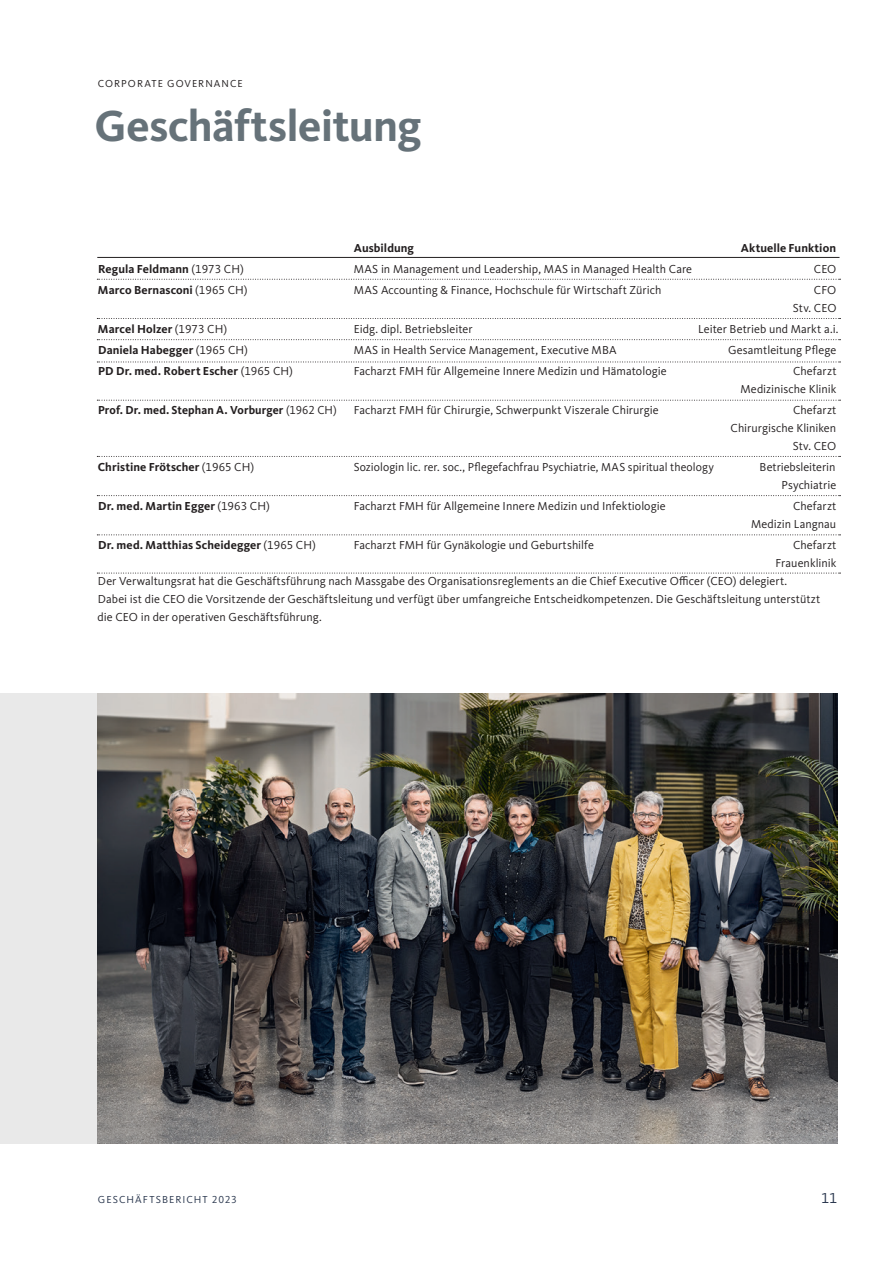
<style>
.page{position:relative;width:893px;height:1263px;background:#fff}
.page>*{position:absolute;margin:0;border:0;box-sizing:border-box;transform-origin:0 0}
.t1{font:700 45px "Kievit OT";letter-spacing:-.015em;color:#667279}
.t2{font:15px "Kievit OT";color:#29364d}
.t3{font:12px/18px "Kievit OT";letter-spacing:.005em;color:#231f20;text-align:right}
.t4{font:700 12px "Kievit OT";letter-spacing:.005em;color:#231f20}
.t5{font:10.5px "Kievit OT";letter-spacing:.1em;color:#29364d}
.t6{font:10.5px "Kievit OT";letter-spacing:.1em;color:#231f20}
.s1{font-weight:400}
</style>
<div class="page">
<div style="left:0;top:694px;width:98px;height:450px;background:#e9e9e9"></div>
<svg style="left:97px;top:279px;width:743px;height:1px"></svg>
<hr style="left:97px;top:257px;width:742px;height:1px;background:#231f20">
<svg style="left:97px;top:318px;width:743px;height:1px"></svg>
<svg style="left:97px;top:339px;width:743px;height:1px"></svg>
<svg style="left:97px;top:362px;width:743px;height:1px"></svg>
<svg style="left:97px;top:400px;width:743px;height:1px"></svg>
<svg style="left:97px;top:456px;width:743px;height:1px"></svg>
<svg style="left:97px;top:495px;width:743px;height:1px"></svg>
<svg style="left:97px;top:534px;width:743px;height:1px"></svg>
<svg style="left:97px;top:573px;width:743px;height:1px"></svg>
<img style="left:98px;top:694px;width:740px;height:450px">
<p class="t6" style="left:98px;top:78px;width:147px">CORPORATE GOVERNANCE</p>
<h1 class="t1" style="left:95px;top:99px;width:329px">Geschäftsleitung</h1>
<p class="t4" style="left:354px;top:240px;width:62px">Ausbildung</p>
<p class="t4" style="left:741px;top:240px;width:97px">Aktuelle Funktion</p>
<p class="t4" style="left:98px;top:261px;width:147px">Regula Feldmann <span class="s1">(1973 CH)</span></p>
<p class="t3" style="left:354px;top:260px;width:340px">MAS in Management und Leadership, MAS in Managed Health Care</p>
<p class="t3" style="left:814px;top:260px;width:24px">CEO</p>
<p class="t4" style="left:98px;top:282px;width:151px">Marco Bernasconi <span class="s1">(1965 CH)</span></p>
<p class="t3" style="left:354px;top:281px;width:309px">MAS Accounting &amp; Finance, Hochschule für Wirtschaft Zürich</p>
<p class="t3" style="left:793px;top:281px;width:45px">CFO<br>Stv. CEO</p>
<p class="t4" style="left:98px;top:321px;width:131px">Marcel Holzer <span class="s1">(1973 CH)</span></p>
<p class="t3" style="left:354px;top:320px;width:120px">Eidg. dipl. Betriebsleiter</p>
<p class="t3" style="left:698px;top:320px;width:142px">Leiter Betrieb und Markt a.i.</p>
<p class="t4" style="left:98px;top:342px;width:151px">Daniela Habegger <span class="s1">(1965 CH)</span></p>
<p class="t3" style="left:354px;top:341px;width:264px">MAS in Health Service Management, Executive MBA</p>
<p class="t3" style="left:728px;top:341px;width:110px">Gesamtleitung Pflege</p>
<p class="t4" style="left:98px;top:363px;width:196px">PD Dr. med. Robert Escher <span class="s1">(1965 CH)</span></p>
<p class="t3" style="left:354px;top:362px;width:314px">Facharzt FMH für Allgemeine Innere Medizin und Hämatologie</p>
<p class="t3" style="left:740px;top:362px;width:97px">Chefarzt<br>Medizinische Klinik</p>
<p class="t4" style="left:98px;top:402px;width:240px">Prof. Dr. med. Stephan A. Vorburger <span class="s1">(1962 CH)</span></p>
<p class="t3" style="left:354px;top:401px;width:306px">Facharzt FMH für Chirurgie, Schwerpunkt Viszerale Chirurgie</p>
<p class="t3" style="left:730px;top:401px;width:107px">Chefarzt<br>Chirurgische Kliniken<br>Stv. CEO</p>
<p class="t4" style="left:98px;top:459px;width:158px">Christine Frötscher <span class="s1">(1965 CH)</span></p>
<p class="t3" style="left:354px;top:458px;width:362px">Soziologin lic. rer. soc., Pflegefachfrau Psychiatrie, MAS spiritual theology</p>
<p class="t3" style="left:760px;top:458px;width:78px">Betriebsleiterin<br>Psychiatrie</p>
<p class="t4" style="left:98px;top:498px;width:173px">Dr. med. Martin Egger <span class="s1">(1963 CH)</span></p>
<p class="t3" style="left:354px;top:497px;width:313px">Facharzt FMH für Allgemeine Innere Medizin und Infektiologie</p>
<p class="t3" style="left:751px;top:497px;width:87px">Chefarzt<br>Medizin Langnau</p>
<p class="t4" style="left:98px;top:537px;width:219px">Dr. med. Matthias Scheidegger <span class="s1">(1965 CH)</span></p>
<p class="t3" style="left:354px;top:536px;width:242px">Facharzt FMH für Gynäkologie und Geburtshilfe</p>
<p class="t3" style="left:793px;top:536px;width:45px">Chefarzt</p>
<p class="t3" style="left:776px;top:554px;width:62px">Frauenklinik</p>
<p class="t3" style="left:98px;top:572px;width:691px">Der Verwaltungsrat hat die Geschäftsführung nach Massgabe des Organisationsreglements an die Chief Executive Officer (CEO) delegiert.</p>
<p class="t3" style="left:98px;top:590px;width:724px">Dabei ist die CEO die Vorsitzende der Geschäftsleitung und verfügt über umfangreiche Entscheidkompetenzen. Die Geschäftsleitung unterstützt</p>
<p class="t3" style="left:98px;top:608px;width:226px">die CEO in der operativen Geschäftsführung.</p>
<p class="t5" style="left:98px;top:1194px;width:141px">GESCHÄFTSBERICHT 2023</p>
<p class="t2" style="left:821px;top:1189px;width:18px">11</p>
</div>
